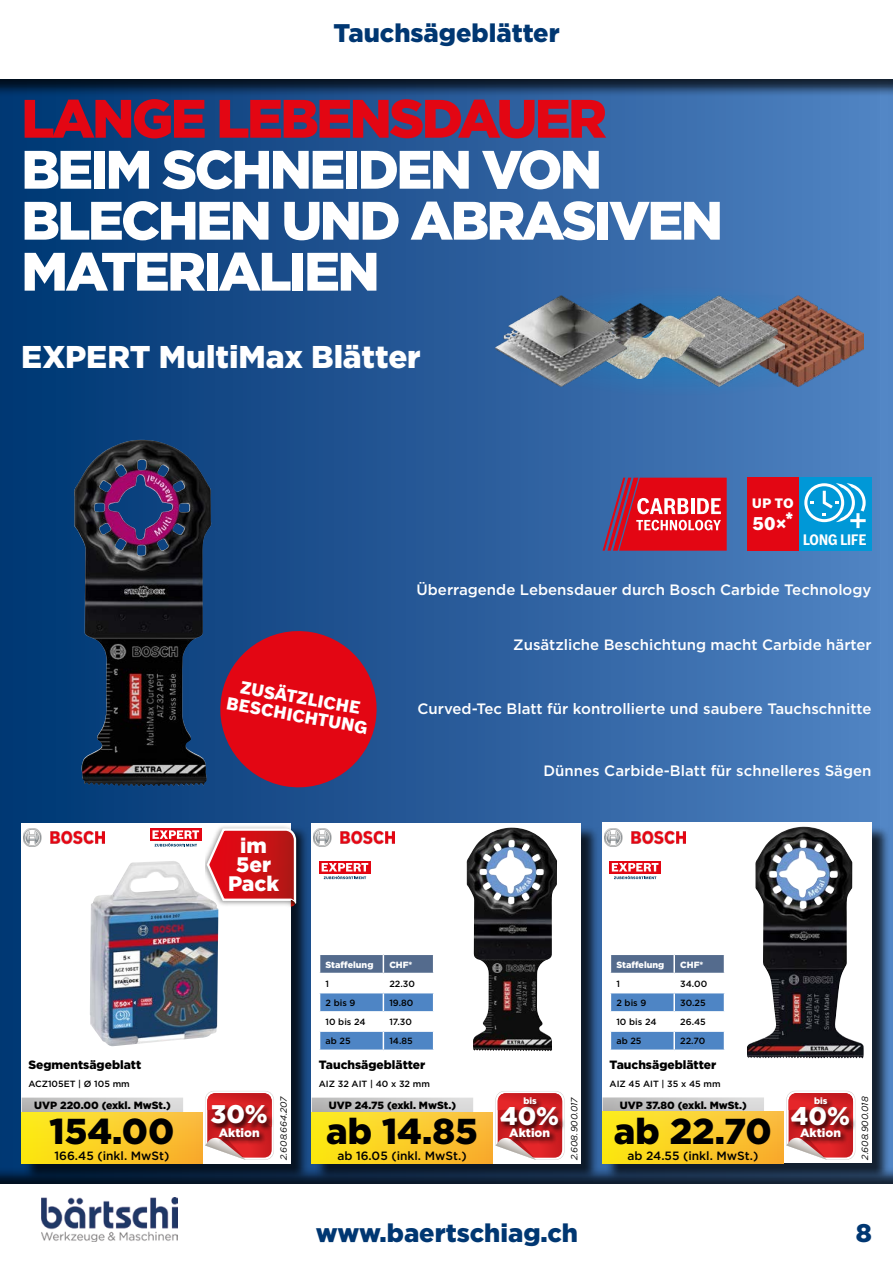
<style>
.page{position:relative;width:893px;height:1263px;background:#fff}
.page>*{position:absolute;margin:0;border:0;box-sizing:border-box;transform-origin:0 0}
.t1{font:900 54px/51px "Gotham";letter-spacing:-.05em;color:#fff}
.t2{font:900 54px "Gotham";letter-spacing:-.05em;color:#e30613}
.t3{font:900 36px "Gotham";color:#000}
.t4{font:900 31.5px "Gotham";letter-spacing:-.005em;color:#fff}
.t5{font:900 25.5px "Gotham";color:#003772}
.t6{font:900 25.5px "Gotham";color:#fff}
.t7{font:900 21px/18.6px "Gotham";color:#fff;text-align:center}
.t8{font:900 18px "Bosch Sans";color:#fff}
.t9{font:900 17.25px/18px "Bosch Sans";color:#fff;text-align:center}
.t10{font:500 15px "Gotham";color:#fff}
.t11{font:700 14.85px "Bosch Sans Cond";color:#fff}
.t12{font:900 13.35px "Bosch Sans";color:#fff}
.t13{font:500 12px "Gotham";color:#000}
.t14{font:900 12px "Gotham";color:#000}
.t15{font:900 12px "Gotham";color:#fff}
.t16{font:900 10.5px "Gotham";color:#000}
.t17{font:500 9px "Gotham";color:#000}
.t18{font:italic 9px "Gotham";color:#000}
.t19{font:900 9px "Gotham";color:#fff}
</style>
<div class="page">
<div style="left:0;top:0;width:893px;height:1263px;background:linear-gradient(to right,#003471,#5283c3)"></div>
<div style="left:880px;top:0;width:13px;height:1263px;background:#5387c6"></div>
<div style="left:0;top:0;width:893px;height:96px;background:#000;opacity:.75"></div>
<div style="left:0;top:0;width:893px;height:79px;background:#fff"></div>
<div style="left:0;top:1166px;width:893px;height:97px;background:#000;opacity:.75"></div>
<div style="left:0;top:1184px;width:893px;height:79px;background:#fff"></div>
<img style="left:42px;top:1197px;width:135px;height:44px">
<div style="left:314px;top:825px;width:286px;height:357px;background:#000;opacity:.75"></div>
<div style="left:312px;top:823px;width:269px;height:340px;background:#fff"></div>
<div style="left:605px;top:825px;width:285px;height:356px;background:#000;opacity:.75"></div>
<div style="left:603px;top:823px;width:269px;height:340px;background:#fff"></div>
<div style="left:24px;top:825px;width:285px;height:356px;background:#000;opacity:.75"></div>
<div style="left:21px;top:823px;width:270px;height:340px;background:#fff"></div>
<svg style="left:603px;top:478px;width:124px;height:73px;background:#ce3245"></svg>
<div style="left:798px;top:478px;width:73px;height:73px;background:#0098d7"></div>
<div style="left:747px;top:478px;width:51px;height:73px;background:#e30613"></div>
<svg style="left:804px;top:483px;width:62px;height:45px"></svg>
<svg style="left:484px;top:286px;width:388px;height:110px;background:#3970ae"></svg>
<img style="left:732px;top:296px;width:131px;height:91px">
<img style="left:653px;top:296px;width:131px;height:90px">
<img style="left:626px;top:304px;width:78px;height:74px">
<img style="left:495px;top:296px;width:131px;height:90px">
<svg style="left:319px;top:954px;width:115px;height:95px"></svg>
<svg style="left:610px;top:954px;width:115px;height:95px"></svg>
<img style="left:467px;top:828px;width:51px;height:223px">
<img style="left:747px;top:827px;width:117px;height:231px">
<div style="left:150px;top:828px;width:51px;height:13px;background:#e30613"></div>
<svg style="left:154px;top:846px;width:43px;height:1px"></svg>
<svg style="left:152px;top:830px;width:47px;height:16px"></svg>
<div style="left:319px;top:861px;width:51px;height:13px;background:#e30613"></div>
<svg style="left:322px;top:863px;width:46px;height:16px"></svg>
<div style="left:610px;top:861px;width:51px;height:13px;background:#e30613"></div>
<svg style="left:612px;top:863px;width:46px;height:16px"></svg>
<img style="left:90px;top:861px;width:128px;height:185px">
<img style="left:74px;top:440px;width:133px;height:346px">
<svg style="left:214px;top:625px;width:169px;height:169px;background:#a01d3a"></svg>
<svg style="left:495px;top:1091px;width:69px;height:69px"></svg>
<div style="left:500px;top:1106px;width:66px;height:27px;background:#000;opacity:.75"></div>
<div style="left:508px;top:1127px;width:49px;height:18px;background:#000;opacity:.75"></div>
<svg style="left:786px;top:1091px;width:69px;height:69px"></svg>
<div style="left:790px;top:1105px;width:67px;height:28px;background:#000;opacity:.75"></div>
<div style="left:799px;top:1127px;width:49px;height:17px;background:#000;opacity:.75"></div>
<div style="left:312px;top:1097px;width:161px;height:19px;background:linear-gradient(to right,#b2b2b2,#dedede)"></div>
<svg style="left:312px;top:1112px;width:180px;height:51px;background:#face28"></svg>
<svg style="left:603px;top:1097px;width:161px;height:15px;background:#cecbc0"></svg>
<svg style="left:603px;top:1112px;width:180px;height:51px;background:#face28"></svg>
<div style="left:522px;top:1096px;width:22px;height:15px;background:#000;opacity:.75"></div>
<div style="left:813px;top:1096px;width:21px;height:15px;background:#000;opacity:.75"></div>
<svg style="left:205px;top:1091px;width:69px;height:69px"></svg>
<div style="left:211px;top:1103px;width:63px;height:28px;background:#000;opacity:.75"></div>
<div style="left:218px;top:1127px;width:49px;height:18px;background:#000;opacity:.75"></div>
<div style="left:22px;top:1097px;width:161px;height:19px;background:linear-gradient(to right,#b2b2b2,#dedede)"></div>
<svg style="left:22px;top:1112px;width:180px;height:51px;background:#face28"></svg>
<img style="left:314px;top:829px;width:81px;height:18px">
<img style="left:605px;top:829px;width:80px;height:18px">
<img style="left:23px;top:829px;width:81px;height:18px">
<img style="left:206px;top:823px;width:92px;height:89px">
<svg style="left:206px;top:827px;width:92px;height:80px;background:#d04a4e"></svg>
<h3 class="t5" style="left:333px;top:15px;width:228px">Tauchsägeblätter</h3>
<h1 class="t2" style="left:21px;top:81px;width:587px">LANGE LEBENSDAUER</h1>
<h1 class="t1" style="left:21px;top:143px;width:703px">BEIM SCHNEIDEN VON<br>BLECHEN UND ABRASIVEN<br>MATERIALIEN</h1>
<h3 class="t4" style="left:21px;top:335px;width:401px">EXPERT MultiMax Blätter</h3>
<p class="t12" style="left:752px;top:494px;width:43px">UP TO</p>
<p class="t8" style="left:753px;top:512px;width:42px">50×*</p>
<p class="t11" style="left:803px;top:529px;width:65px">LONG LIFE</p>
<p class="t10" style="left:417px;top:580px;width:456px">Überragende Lebensdauer durch Bosch Carbide Technology</p>
<p class="t9" style="left:231px;top:676px;width:145px;rotate:10deg">ZUSÄTZLICHE<br>BESCHICHTUNG</p>
<h3 class="t7" style="left:228px;top:836px;width:53px">im<br>5er<br>Pack</h3>
<p class="t10" style="left:513px;top:635px;width:360px">Zusätzliche Beschichtung macht Carbide härter</p>
<p class="t10" style="left:417px;top:699px;width:455px">Curved-Tec Blatt für kontrollierte und saubere Tauchschnitte</p>
<p class="t10" style="left:544px;top:761px;width:329px">Dünnes Carbide-Blatt für schnelleres Sägen</p>
<p class="t19" style="left:326px;top:958px;width:49px">Staffelung</p>
<p class="t19" style="left:389px;top:958px;width:25px">CHF*</p>
<p class="t17" style="left:326px;top:978px;width:5px">1</p>
<p class="t17" style="left:389px;top:978px;width:27px">22.30</p>
<p class="t17" style="left:326px;top:997px;width:31px">2 bis 9</p>
<p class="t17" style="left:389px;top:997px;width:25px">19.80</p>
<p class="t17" style="left:326px;top:1016px;width:42px">10 bis 24</p>
<p class="t17" style="left:389px;top:1016px;width:24px">17.30</p>
<p class="t17" style="left:326px;top:1035px;width:27px">ab 25</p>
<p class="t17" style="left:389px;top:1035px;width:25px">14.85</p>
<p class="t19" style="left:616px;top:958px;width:49px">Staffelung</p>
<p class="t19" style="left:680px;top:958px;width:25px">CHF*</p>
<p class="t17" style="left:616px;top:978px;width:5px">1</p>
<p class="t17" style="left:680px;top:978px;width:28px">34.00</p>
<p class="t17" style="left:616px;top:997px;width:31px">2 bis 9</p>
<p class="t17" style="left:680px;top:997px;width:27px">30.25</p>
<p class="t17" style="left:616px;top:1016px;width:42px">10 bis 24</p>
<p class="t17" style="left:680px;top:1016px;width:27px">26.45</p>
<p class="t17" style="left:616px;top:1035px;width:27px">ab 25</p>
<p class="t17" style="left:680px;top:1035px;width:27px">22.70</p>
<p class="t14" style="left:28px;top:1056px;width:114px">Segmentsägeblatt</p>
<p class="t17" style="left:28px;top:1078px;width:103px">ACZ105ET | Ø 105 mm</p>
<p class="t16" style="left:34px;top:1098px;width:138px">UVP 220.00 (exkl. MwSt.)</p>
<h2 class="t3" style="left:50px;top:1106px;width:126px">154.00</h2>
<p class="t13" style="left:54px;top:1148px;width:116px">166.45 (inkl. MwSt)</p>
<h3 class="t6" style="left:211px;top:1096px;width:59px">30%</h3>
<p class="t15" style="left:219px;top:1125px;width:42px">Aktion</p>
<p class="t18" style="left:278px;top:1160px;width:66px;rotate:-90deg">2.608.664.207</p>
<p class="t14" style="left:319px;top:1056px;width:108px">Tauchsägeblätter</p>
<p class="t14" style="left:610px;top:1056px;width:108px">Tauchsägeblätter</p>
<p class="t18" style="left:568px;top:1160px;width:65px;rotate:-90deg">2.608.900.017</p>
<p class="t18" style="left:859px;top:1160px;width:65px;rotate:-90deg">2.608.900.018</p>
<p class="t17" style="left:319px;top:1078px;width:113px">AIZ 32 AIT | 40 x 32 mm</p>
<p class="t17" style="left:610px;top:1077px;width:112px">AIZ 45 AIT | 35 x 45 mm</p>
<p class="t19" style="left:523px;top:1094px;width:15px">bis</p>
<p class="t19" style="left:814px;top:1094px;width:15px">bis</p>
<p class="t16" style="left:620px;top:1098px;width:128px">UVP 37.80 (exkl. MwSt.)</p>
<h2 class="t3" style="left:614px;top:1106px;width:159px">ab 22.70</h2>
<p class="t13" style="left:627px;top:1148px;width:133px">ab 24.55 (inkl. MwSt.)</p>
<p class="t16" style="left:329px;top:1098px;width:129px">UVP 24.75 (exkl. MwSt.)</p>
<h2 class="t3" style="left:326px;top:1106px;width:153px">ab 14.85</h2>
<p class="t13" style="left:337px;top:1148px;width:131px">ab 16.05 (inkl. MwSt.)</p>
<h3 class="t6" style="left:791px;top:1099px;width:61px">40%</h3>
<p class="t15" style="left:800px;top:1125px;width:42px">Aktion</p>
<h3 class="t6" style="left:500px;top:1099px;width:61px">40%</h3>
<p class="t15" style="left:509px;top:1125px;width:42px">Aktion</p>
<h3 class="t5" style="left:316px;top:1215px;width:264px">www.baertschiag.ch</h3>
<h3 class="t5" style="left:856px;top:1215px;width:18px">8</h3>
</div>
